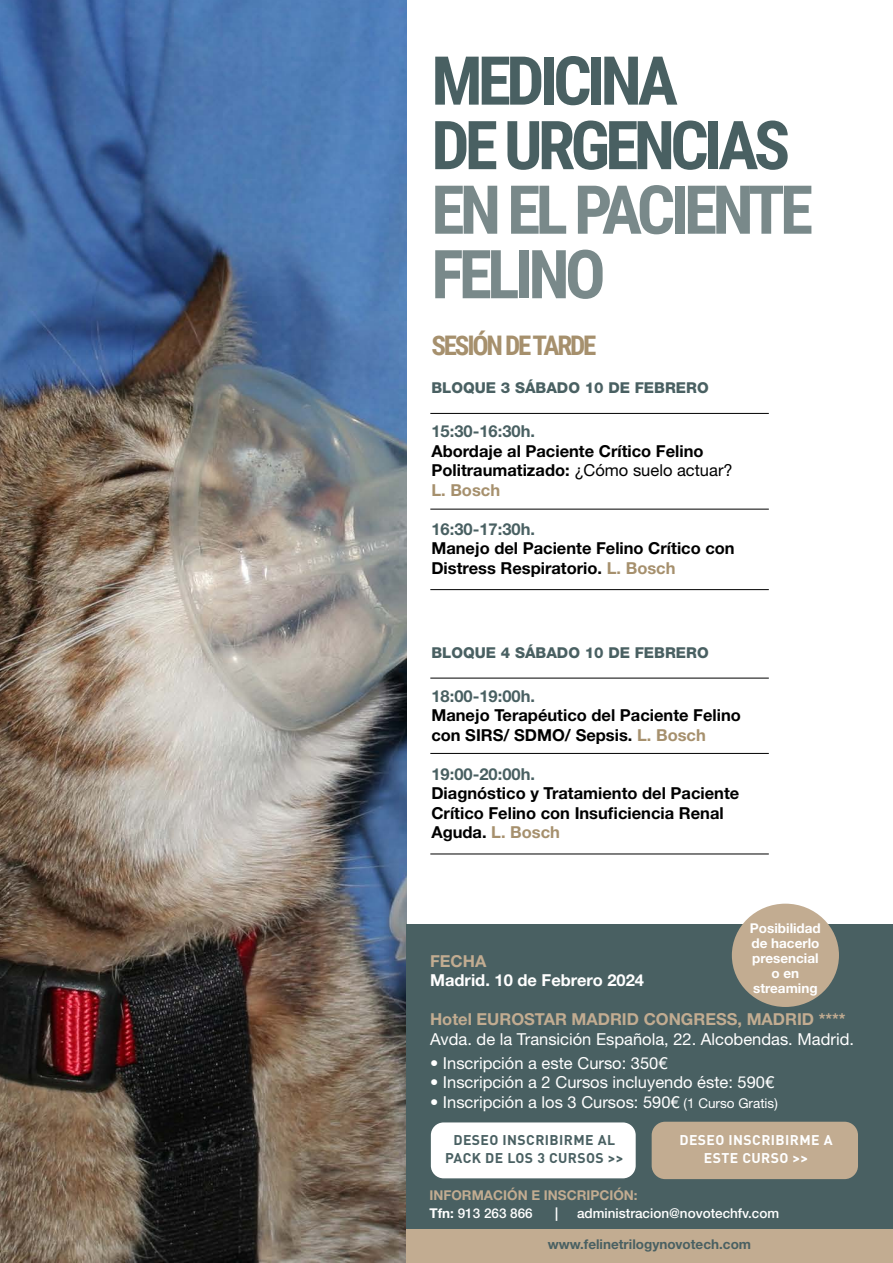
<style>
.page{position:relative;width:893px;height:1263px;background:#fff}
.page>*{position:absolute;margin:0;border:0;box-sizing:border-box;transform-origin:0 0}
.t1{font:700 67.5px/64.5px "Roboto Condensed";letter-spacing:-.07em;color:#496062}
.t2{font:700 67.5px/64.5px "Roboto Condensed";letter-spacing:-.07em;color:#79898a}
.t3{font:700 27px "Roboto Condensed";letter-spacing:-.08em;color:#a6906d}
.t4{font:700 16.5px/19.5px "Helvetica Neue LT Std";color:#000}
.t5{font:16.5px "Helvetica Neue LT Std";color:#fff}
.t6{font:700 16.5px "Helvetica Neue LT Std";color:#496062}
.t7{font:700 16.5px "Helvetica Neue LT Std";color:#c2ac91}
.t8{font:700 16.5px "Helvetica Neue LT Std";color:#fff}
.t9{font:800 15px "Helvetica Neue LT Std";color:#496062}
.t10{font:700 13.95px/17.9px "DIN Pro";letter-spacing:.03em;color:#496062;text-align:center}
.t11{font:700 13.95px/17.9px "DIN Pro";letter-spacing:.03em;color:#fff;text-align:center}
.t12{font:700 13.5px/15px "Helvetica Neue LT Std";color:#fff;text-align:center}
.t13{font:700 13.5px/18px "Helvetica Neue LT Std";color:#c2ac91}
.t14{font:500 13.5px "Helvetica Neue LT Std";color:#fff}
.t15{font:700 13.5px "Helvetica Neue LT Std";color:#496062}
.s1{font-weight:400}
.s2{color:#a6906d}
.s3{font-weight:700}
.s4{font-size:13.5px}
.s5{color:#fff}
.s6{font-weight:500;color:#fff}
</style>
<div class="page">
<img style="left:0;top:0;width:406px;height:1263px">
<hr style="left:430px;top:413px;width:339px;height:1px;background:#000">
<hr style="left:430px;top:589px;width:339px;height:1px;background:#000">
<hr style="left:430px;top:509px;width:339px;height:1px;background:#000">
<hr style="left:430px;top:678px;width:339px;height:1px;background:#000">
<hr style="left:430px;top:753px;width:339px;height:1px;background:#000">
<hr style="left:430px;top:853px;width:339px;height:1px;background:#000">
<div style="left:406px;top:924px;width:487px;height:87px;background:#496062"></div>
<div style="left:406px;top:1011px;width:487px;height:252px;background:#496062"></div>
<div style="left:430px;top:1122px;width:206px;height:57px;background:#fff;border-radius:13px"></div>
<div style="left:429px;top:1121px;width:208px;height:59px;border:2px solid #496062;border-radius:13px"></div>
<div style="left:652px;top:1122px;width:206px;height:57px;background:#c2ac91;border-radius:13px"></div>
<div style="left:732px;top:904px;width:107px;height:103px;background:#c2ac91;border-radius:50%"></div>
<div style="left:406px;top:1230px;width:487px;height:33px;background:#c2ac91"></div>
<h1 class="t1" style="left:431px;top:46px;width:360px">MEDICINA<br>DE URGENCIAS</h1>
<h1 class="t2" style="left:431px;top:175px;width:383px">EN EL PACIENTE<br>FELINO</h1>
<h2 class="t3" style="left:431px;top:326px;width:167px">SESIÓN DE TARDE</h2>
<p class="t9" style="left:431px;top:379px;width:279px">BLOQUE 3 SÁBADO 10 DE FEBRERO</p>
<p class="t6" style="left:431px;top:421px;width:105px">15:30-16:30h.</p>
<p class="t4" style="left:431px;top:441px;width:303px">Abordaje al Paciente Crítico Felino<br>Politraumatizado: <span class="s1">¿Cómo suelo actuar?<br></span><span class="s2">L. Bosch</span></p>
<p class="t6" style="left:431px;top:518px;width:105px">16:30-17:30h.</p>
<p class="t4" style="left:431px;top:538px;width:305px">Manejo del Paciente Felino Crítico con<br>Distress Respiratorio. <span class="s2">L. Bosch</span></p>
<p class="t9" style="left:431px;top:644px;width:279px">BLOQUE 4 SÁBADO 10 DE FEBRERO</p>
<p class="t6" style="left:431px;top:686px;width:105px">18:00-19:00h.</p>
<p class="t4" style="left:431px;top:705px;width:311px">Manejo Terapéutico del Paciente Felino con SIRS/ SDMO/ Sepsis. <span class="s2">L. Bosch</span></p>
<p class="t6" style="left:431px;top:764px;width:105px">19:00-20:00h.</p>
<p class="t4" style="left:431px;top:783px;width:309px">Diagnóstico y Tratamiento del Paciente<br>Crítico Felino con Insuficiencia Renal<br>Aguda. <span class="s2">L. Bosch</span></p>
<p class="t12" style="left:750px;top:920px;width:72px">Posibilidad de hacerlo presencial o en streaming</p>
<p class="t7" style="left:430px;top:951px;width:58px">FECHA</p>
<p class="t8" style="left:430px;top:970px;width:215px">Madrid. 10 de Febrero 2024</p>
<p class="t7" style="left:430px;top:1009px;width:417px">Hotel EUROSTAR MADRID CONGRESS, MADRID ****</p>
<p class="t5" style="left:430px;top:1029px;width:425px">Avda. de la Transición Española, 22. Alcobendas. Madrid.</p>
<p class="t5" style="left:430px;top:1053px;width:239px"><span class="s3">•</span> Inscripción a este Curso: 350€</p>
<p class="t5" style="left:430px;top:1072px;width:346px"><span class="s3">•</span> Inscripción a 2 Cursos incluyendo éste: 590€</p>
<p class="t5" style="left:430px;top:1092px;width:349px"><span class="s3">•</span> Inscripción a los 3 Cursos: 590€ <span class="s4">(1 Curso Gratis)</span></p>
<p class="t10" style="left:445px;top:1130px;width:180px">DESEO INSCRIBIRME AL<br>PACK DE LOS 3 CURSOS &gt;&gt;</p>
<p class="t11" style="left:679px;top:1130px;width:155px">DESEO INSCRIBIRME A<br>ESTE CURSO &gt;&gt;</p>
<p class="t13" style="left:429px;top:1185px;width:210px">INFORMACIÓN E INSCRIPCIÓN:<br><span class="s5">Tfn:</span> <span class="s6">913 263 866</span></p>
<p class="t12" style="left:555px;top:1205px;width:5px">|</p>
<p class="t14" style="left:577px;top:1205px;width:204px">administracion@novotechfv.com</p>
<p class="t15" style="left:548px;top:1236px;width:205px">www.felinetrilogynovotech.com</p>
</div>
